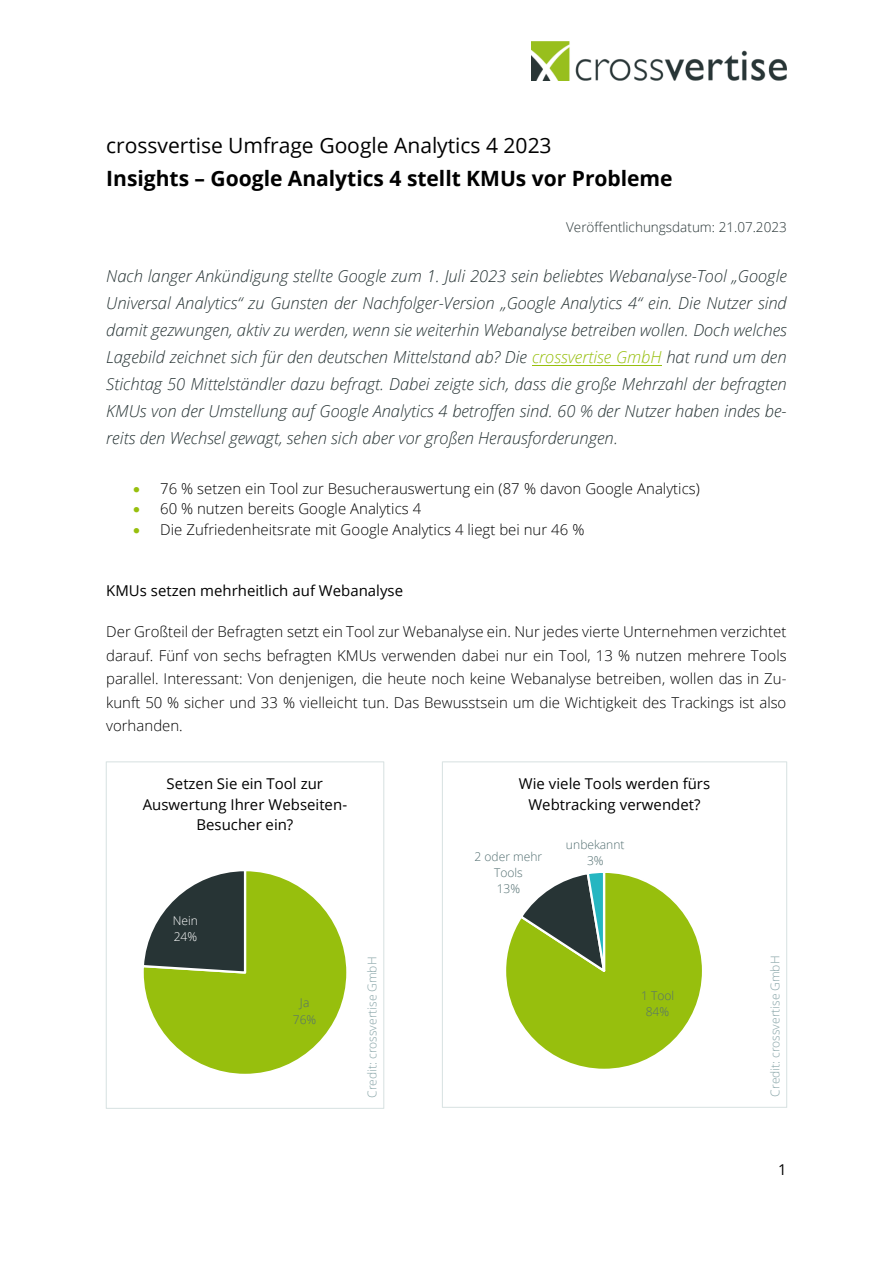
<style>
.page{position:relative;width:893px;height:1263px;background:#fff}
.page>*{position:absolute;margin:0;border:0;box-sizing:border-box;transform-origin:0 0}
.t1{font:700 21px "Open Sans";color:#000}
.t2{font:21px "Open Sans";color:#000}
.t3{font:italic 300 16.5px/27px "Open Sans";color:#273435;text-align:justify}
.t4{font:300 15px/23.5px "Open Sans";color:#000;text-align:justify}
.t5{font:15px/20.4px "Open Sans";color:#000;text-align:center}
.t6{font:300 13.5px "Open Sans";color:#273435}
.t7{font:300 12.15px "Open Sans";color:#536f71}
.t8{font:300 12px "Open Sans";color:#86a3a6}
.t9{font:300 12px/16.4px "Open Sans";color:#536f71;text-align:center}
.t10{font:300 12px/16.4px "Open Sans";color:#fff}
.s1{color:#97bf0d}
</style>
<div class="page">
<img style="left:532px;top:42px;width:255px;height:38px">
<hr style="left:532px;top:365px;width:129px;height:1px;background:#97bf0d">
<div style="left:143px;top:870px;width:204px;height:205px;background:#97bf0d;border-radius:102px"></div>
<svg style="left:143px;top:870px;width:104px;height:105px"></svg>
<div style="left:106px;top:762px;width:278px;height:347px;border:1px solid #dbe4e4"></div>
<svg style="left:506px;top:873px;width:196px;height:196px"></svg>
<div style="left:442px;top:762px;width:345px;height:346px;border:1px solid #dbe4e4"></div>
<p class="t2" style="left:106px;top:131px;width:447px">crossvertise Umfrage Google Analytics 4 2023</p>
<p class="t1" style="left:106px;top:164px;width:568px">Insights – Google Analytics 4 stellt KMUs vor Probleme</p>
<p class="t6" style="left:566px;top:218px;width:222px">Veröffentlichungsdatum: 21.07.2023</p>
<p class="t3" style="left:106px;top:262px;width:682px">Nach langer Ankündigung stellte Google zum 1. Juli 2023 sein beliebtes Webanalyse-Tool „Google Universal Analytics“ zu Gunsten der Nachfolger-Version „Google Analytics 4“ ein. Die Nutzer sind damit gezwungen, aktiv zu werden, wenn sie weiterhin Webanalyse betreiben wollen. Doch welches Lagebild zeichnet sich für den deutschen Mittelstand ab? Die <span class="s1">crossvertise GmbH</span> hat rund um den Stichtag 50 Mittelständler dazu befragt. Dabei zeigte sich, dass die große Mehrzahl der befragten KMUs von der Umstellung auf Google Analytics 4 betroffen sind. 60 % der Nutzer haben indes be&shy;reits den Wechsel gewagt, sehen sich aber vor großen Herausforderungen.</p>
<p class="t4" style="left:133px;top:476px;width:568px"><span class="s1">•</span> 76 % setzen ein Tool zur Besucherauswertung ein (87 % davon Google Analytics)</p>
<p class="t4" style="left:133px;top:496px;width:290px"><span class="s1">•</span> 60 % nutzen bereits Google Analytics 4</p>
<p class="t4" style="left:133px;top:517px;width:453px"><span class="s1">•</span> Die Zufriedenheitsrate mit Google Analytics 4 liegt bei nur 46 %</p>
<p class="t5" style="left:106px;top:580px;width:298px">KMUs setzen mehrheitlich auf Webanalyse</p>
<p class="t4" style="left:106px;top:619px;width:682px">Der Großteil der Befragten setzt ein Tool zur Webanalyse ein. Nur jedes vierte Unternehmen verzichtet darauf. Fünf von sechs befragten KMUs verwenden dabei nur ein Tool, 13 % nutzen mehrere Tools parallel. Interessant: Von denjenigen, die heute noch keine Webanalyse betreiben, wollen das in Zu&shy;kunft 50 % sicher und 33 % vielleicht tun. Das Bewusstsein um die Wichtigkeit des Trackings ist also vorhanden.</p>
<p class="t5" style="left:143px;top:773px;width:206px">Setzen Sie ein Tool zur<br>Auswertung Ihrer Webseiten-<br>Besucher ein?</p>
<p class="t10" style="left:173px;top:912px;width:27px">Nein<br>24%</p>
<p class="t9" style="left:293px;top:994px;width:25px">Ja<br>76%</p>
<p class="t8" style="left:364px;top:1098px;width:143px;rotate:-90deg">Credit: crossvertise GmbH</p>
<p class="t5" style="left:519px;top:773px;width:193px">Wie viele Tools werden fürs<br>Webtracking verwendet?</p>
<p class="t9" style="left:475px;top:847px;width:69px">2 oder mehr<br>Tools<br>13%</p>
<p class="t9" style="left:566px;top:836px;width:60px">unbekannt</p>
<p class="t7" style="left:587px;top:852px;width:18px">3%</p>
<p class="t9" style="left:641px;top:986px;width:34px">1 Tool<br>84%</p>
<p class="t8" style="left:767px;top:1097px;width:143px;rotate:-90deg">Credit: crossvertise GmbH</p>
<p class="t5" style="left:778px;top:1159px;width:10px">1</p>
</div>
